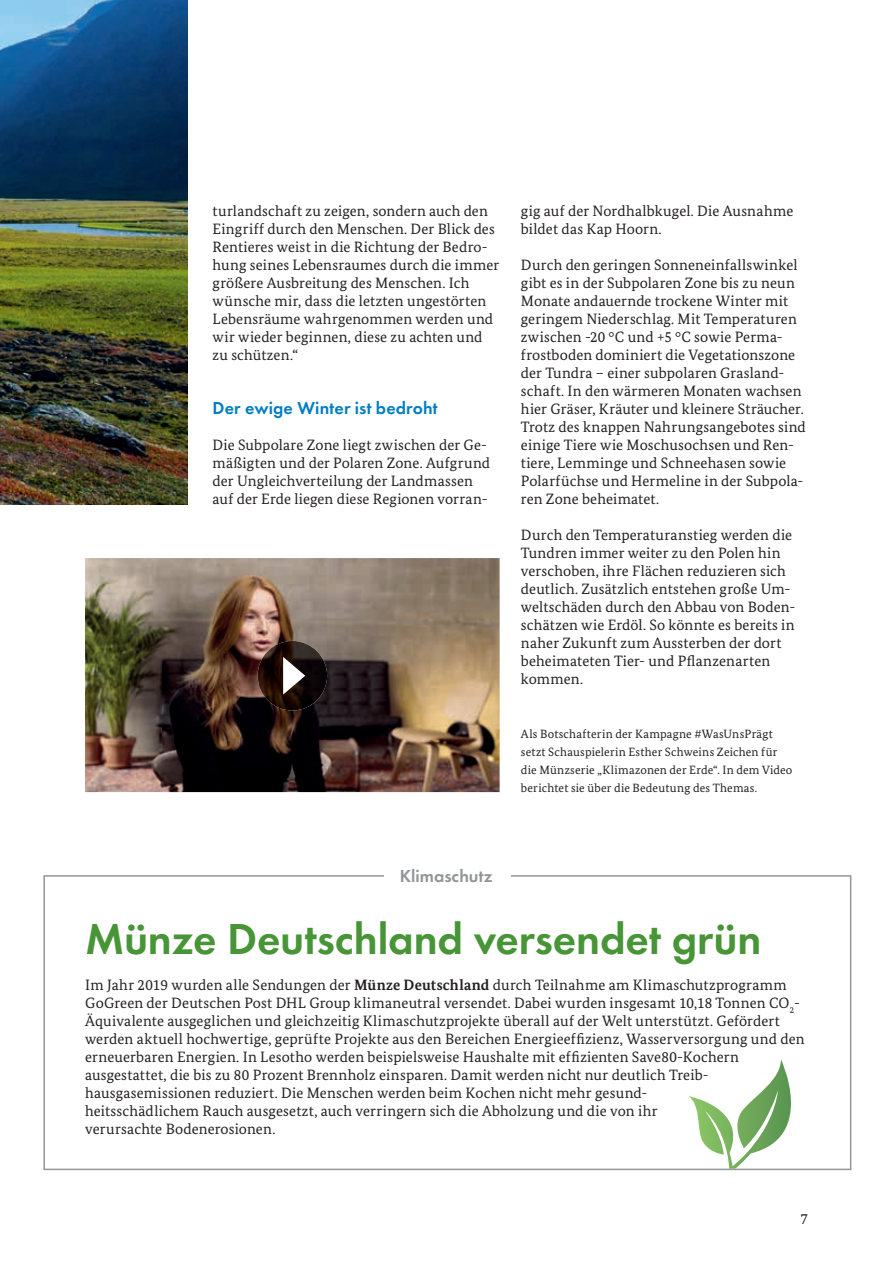
<style>
.page{position:relative;width:893px;height:1263px;background:#fff}
.page>*{position:absolute;margin:0;border:0;box-sizing:border-box;transform-origin:0 0}
.t1{font:600 45px "Futura PT";letter-spacing:-.005em;color:#479536}
.t2{font:600 18px "Futura PT";letter-spacing:.005em;color:#007ec5}
.t3{font:600 18px "Futura PT";color:#939598}
.t4{font:15px/18px "Bundes Serif";letter-spacing:.01em;color:#231f20}
.t5{font:12px/18px "Bundes Serif";letter-spacing:.015em;color:#231f20}
.s1{font-weight:700}
</style>
<div class="page">
<img style="left:0;top:0;width:187px;height:504px">
<img style="left:85px;top:558px;width:415px;height:234px">
<img style="left:258px;top:641px;width:69px;height:69px;border-radius:35px">
<svg style="left:283px;top:657px;width:22px;height:37px"></svg>
<svg style="left:43px;top:875px;width:809px;height:296px"></svg>
<div style="left:385px;top:859px;width:125px;height:34px;background:#fff;border-radius:17px"></div>
<div style="left:384px;top:858px;width:127px;height:36px;border:2px solid #fff;border-radius:17px"></div>
<svg style="left:689px;top:1059px;width:128px;height:110px"></svg>
<p class="t4" style="left:213px;top:202px;width:288px">turlandschaft zu zeigen, sondern auch den Eingriff durch den Menschen. Der Blick des Rentieres weist in die Richtung der Bedro&shy;hung seines Lebensraumes durch die immer größere Ausbreitung des Menschen. Ich wünsche mir, dass die letzten ungestörten Lebensräume wahrgenommen werden und wir wieder beginnen, diese zu achten und zu schützen.“</p>
<p class="t2" style="left:213px;top:397px;width:227px">Der ewige Winter ist bedroht</p>
<p class="t4" style="left:213px;top:436px;width:279px">Die Subpolare Zone liegt zwischen der Ge&shy;mäßigten und der Polaren Zone. Aufgrund der Ungleichverteilung der Landmassen auf der Erde liegen diese Regionen vorran-</p>
<p class="t4" style="left:521px;top:202px;width:274px">gig auf der Nordhalbkugel. Die Ausnahme bildet das Kap Hoorn.</p>
<p class="t4" style="left:521px;top:256px;width:286px">Durch den geringen Sonneneinfallswinkel gibt es in der Subpolaren Zone bis zu neun Monate andauernde trockene Winter mit geringem Niederschlag. Mit Temperaturen zwischen -20 °C und +5 °C sowie Perma&shy;frostboden dominiert die Vegetationszone der Tundra – einer subpolaren Grasland&shy;schaft. In den wärmeren Monaten wachsen hier Gräser, Kräuter und kleinere Sträucher.<br>Trotz des knappen Nahrungsangebotes sind einige Tiere wie Moschusochsen und Ren&shy;tiere, Lemminge und Schneehasen sowie Polarfüchse und Hermeline in der Subpola&shy;ren Zone beheimatet.</p>
<p class="t4" style="left:521px;top:526px;width:276px">Durch den Temperaturanstieg werden die Tundren immer weiter zu den Polen hin verschoben, ihre Flächen reduzieren sich deutlich. Zusätzlich entstehen große Um&shy;weltschäden durch den Abbau von Boden&shy;schätzen wie Erdöl. So könnte es bereits in naher Zukunft zum Aussterben der dort beheimateten Tier- und Pflanzenarten kommen.</p>
<p class="t5" style="left:521px;top:725px;width:273px">Als Botschafterin der Kampagne #WasUnsPrägt setzt Schauspielerin Esther Schweins Zeichen für die Münzserie „Klimazonen der Erde“. In dem Video berichtet sie über die Bedeutung des Themas.</p>
<p class="t3" style="left:400px;top:864px;width:94px">Klimaschutz</p>
<h1 class="t1" style="left:85px;top:911px;width:678px">Münze Deutschland versendet grün</h1>
<p class="t4" style="left:85px;top:976px;width:721px">Im Jahr 2019 wurden alle Sendungen der <span class="s1">Münze Deutschland</span> durch Teilnahme am Klimaschutzprogramm GoGreen der Deutschen Post DHL Group klimaneutral versendet. Dabei wurden insgesamt 10,18 Tonnen CO<sub>2</sub>- Äquivalente ausgeglichen und gleichzeitig Klimaschutzprojekte überall auf der Welt unterstützt. Gefördert werden aktuell hochwertige, geprüfte Projekte aus den Bereichen Energieeffizienz, Wasserversorgung und den erneuerbaren Energien. In Lesotho werden beispielsweise Haushalte mit effizienten Save80-Kochern ausgestattet, die bis zu 80 Prozent Brennholz einsparen. Damit werden nicht nur deutlich Treib&shy;hausgasemissionen reduziert. Die Menschen werden beim Kochen nicht mehr gesund-<br>heitsschädlichem Rauch ausgesetzt, auch verringern sich die Abholzung und die von ihr<br>verursachte Bodenerosionen.</p>
<p class="t4" style="left:800px;top:1210px;width:9px">7</p>
</div>
